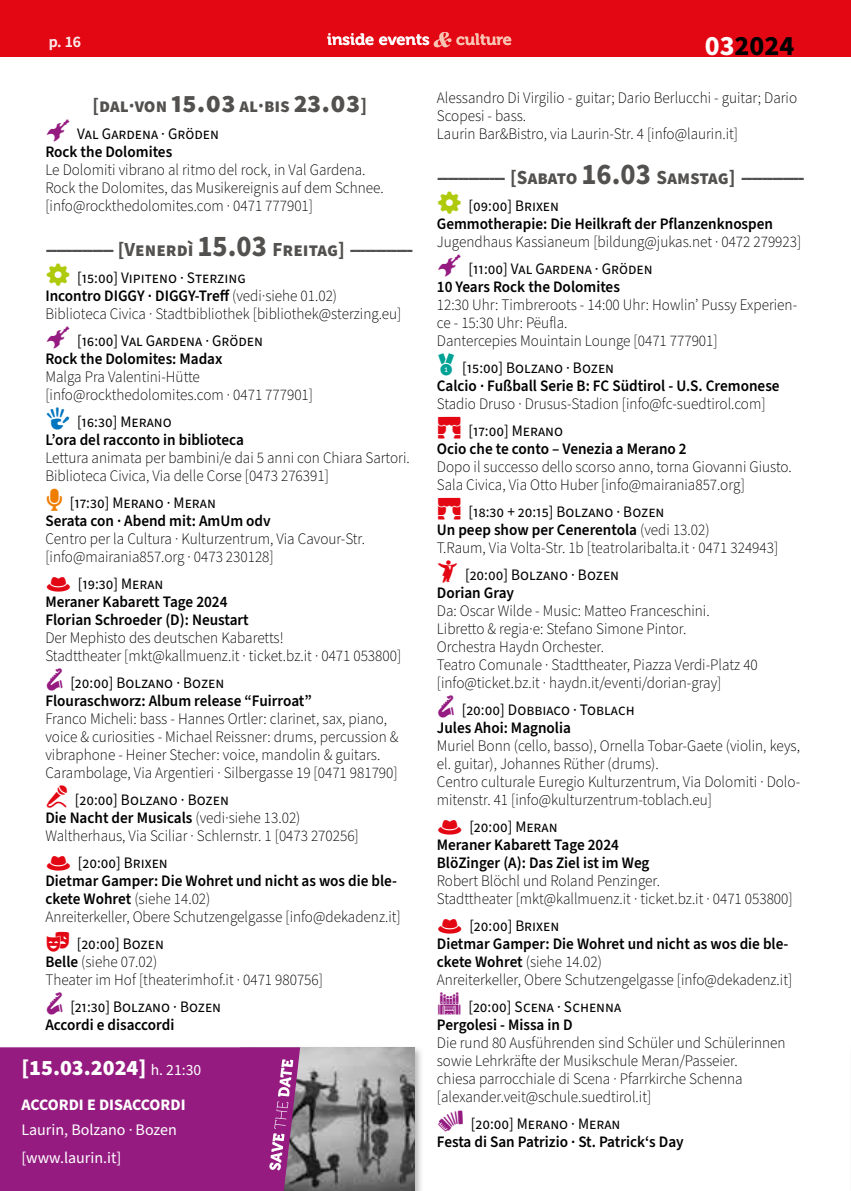
<style>
.page{position:relative;width:851px;height:1191px;background:#fff}
.page>*{position:absolute;margin:0;border:0;box-sizing:border-box;transform-origin:0 0}
.t1{font:700 28px "Source Sans Pro";color:#000}
.t2{font:900 22px "Source Sans Pro";color:#fff}
.t3{font:700 20px "Source Sans Pro";color:#53514f;scale:1.1 1}
.t4{font:700 20px "Source Sans Pro";color:#53514f;scale:.95 1}
.t5{font:16.4px "Museo 700";color:#fff}
.t6{font:300 16px/18px "Source Sans Pro";color:#000;scale:.95 1}
.t7{font:600 16px/18px "Source Sans Pro";color:#000;scale:.95 1}
.t8{font:16px/18px "Source Sans Pro";color:#000;scale:.95 1}
.t9{font:16px/28.4px "Source Sans Pro";color:#fff}
.t10{font:700 16px "Source Sans Pro";color:#fff}
.t11{font:600 16px "Source Sans Pro";color:#fff}
.s1{font-family:"Surveyor Display";font-weight:700;font-style:italic;font-size:24.4px;color:#f9c5b3}
.s2{color:#f9c5b3}
.s3{color:#fff}
.s4{font-size:30px}
.s5{font-family:"Inside Events Font";font-size:28px;color:#951b81}
.s6{font-weight:600}
.s7{font-family:"Inside Events Font";font-weight:400;font-size:28px;color:#afca0b}
.s8{font-weight:400}
.s9{font-family:"Inside Events Font";font-weight:400;font-size:28px;color:#0075bf}
.s10{font-family:"Inside Events Font";font-weight:400;font-size:28px;color:#ef7d00}
.s11{font-family:"Inside Events Font";font-weight:400;font-size:28px;color:#e30613}
.s12{font-family:"Inside Events Font";font-weight:400;font-size:28px;color:#951b81}
.s13{font-weight:400;font-size:15.6px}
.s14{font-family:"Inside Events Font";font-weight:400;font-size:28px;color:#00a295}
.s15{font-family:"Inside Events Font";font-size:28px;color:#e30613}
</style>
<div class="page">
<hr style="left:850px;top:0;width:1px;height:57px;background:#e30613">
<div style="left:0;top:0;width:850px;height:57px;background:#e30613"></div>
<div style="left:0;top:1045px;width:424px;height:146px;background:#53514f;opacity:.4"></div>
<img style="left:300px;top:1047px;width:114px;height:144px">
<div style="left:0;top:1047px;width:300px;height:144px;background:#951b81"></div>
<svg style="left:269px;top:1059px;width:24px;height:111px;background:#a84f99"></svg>
<p class="t11" style="left:48px;top:31px;width:34px">p. 16</p>
<p class="t5" style="left:327px;top:30px;width:186px">inside events <span class="s1">&amp;</span> <span class="s2">culture</span></p>
<h1 class="t1" style="left:704px;top:27px;width:91px"><span class="s3">03</span>2024</h1>
<p class="t4" style="left:92px;top:92px;width:290px">[dal·von <span class="s4">15.03</span> al·bis <span class="s4">23.03</span>]</p>
<p class="t8" style="left:45px;top:125px;width:184px"><span class="s5">Į</span> Val Gardena · Gröden<br><span class="s6">Rock the Dolomites</span></p>
<p class="t6" style="left:45px;top:161px;width:358px">Le Dolomiti vibrano al ritmo del rock, in Val Gardena.<br>Rock the Dolomites, das Musikereignis auf dem Schnee. [info@rockthedolomites.com · 0471 777901]</p>
<p class="t3" style="left:45px;top:236px;width:336px">------------- [Venerdì <span class="s4">15.03</span> Freitag] ------------</p>
<p class="t6" style="left:45px;top:269px;width:376px"><span class="s7">ŗ</span> <span class="s8">[15:00] Vipiteno · Sterzing<br></span><span class="s6">Incontro DIGGY · DIGGY-Treff</span> (vedi·siehe 01.02)<br>Biblioteca Civica · Stadtbibliothek [bibliothek@sterzing.eu]</p>
<p class="t8" style="left:45px;top:332px;width:230px"><span class="s5">Į</span> [16:00] Val Gardena · Gröden<br><span class="s6">Rock the Dolomites: Madax</span></p>
<p class="t6" style="left:45px;top:368px;width:283px">Malga Pra Valentini-Hütte [info@rockthedolomites.com · 0471 777901]</p>
<p class="t7" style="left:45px;top:413px;width:210px"><span class="s9">Ņ</span> <span class="s8">[16:30] Merano<br></span>L’ora del racconto in biblioteca</p>
<p class="t6" style="left:45px;top:449px;width:385px">Lettura animata per bambini/e dai 5 anni con Chiara Sartori.<br>Biblioteca Civica, Via delle Corse [0473 276391]</p>
<p class="t7" style="left:45px;top:494px;width:239px"><span class="s10">Ą</span> <span class="s8">[17:30] Merano · Meran<br></span>Serata con · Abend mit: AmUm odv</p>
<p class="t6" style="left:45px;top:530px;width:338px">Centro per la Cultura · Kulturzentrum, Via Cavour-Str. [info@mairania857.org · 0473 230128]</p>
<p class="t7" style="left:45px;top:575px;width:215px"><span class="s11">đ</span> <span class="s8">[19:30] Meran<br></span>Meraner Kabarett Tage 2024<br>Florian Schroeder (D): Neustart</p>
<p class="t6" style="left:45px;top:629px;width:376px">Der Mephisto des deutschen Kabaretts!<br>Stadttheater [mkt@kallmuenz.it · ticket.bz.it · 0471 053800]</p>
<p class="t7" style="left:45px;top:674px;width:282px"><span class="s12">ī</span> <span class="s8">[20:00] Bolzano · Bozen<br></span>Flouraschworz: Album release “Fuirroat”</p>
<p class="t6" style="left:45px;top:710px;width:373px">Franco Micheli: bass - Hannes Ortler: clarinet, sax, piano, voice &amp; curiosities - Michael Reissner: drums, percussion &amp; vibraphone - Heiner Stecher: voice, mandolin &amp; guitars.<br>Carambolage, Via Argentieri · Silbergasse 19 [0471 981790]</p>
<p class="t6" style="left:45px;top:791px;width:331px"><span class="s11">Ē</span> <span class="s8">[20:00] Bolzano · Bozen<br></span><span class="s6">Die Nacht der Musicals</span> (vedi·siehe 13.02)<br>Waltherhaus, Via Sciliar · Schlernstr. 1 [0473 270256]</p>
<p class="t6" style="left:45px;top:854px;width:375px"><span class="s11">đ</span> <span class="s8">[20:00] Brixen<br></span><span class="s6">Dietmar Gamper: Die Wohret und nicht as wos die ble&shy;ckete Wohret</span> (siehe 14.02)<br>Anreiterkeller, Obere Schutzengelgasse [info@dekadenz.it]</p>
<p class="t6" style="left:45px;top:935px;width:294px"><span class="s11">ď</span> <span class="s8">[20:00] Bozen<br></span><span class="s6">Belle</span> (siehe 07.02)<br>Theater im Hof [theaterimhof.it · 0471 980756]</p>
<p class="t8" style="left:45px;top:998px;width:186px"><span class="s5">ī</span> [21:30] Bolzano · Bozen<br><span class="s6">Accordi e disaccordi</span></p>
<h2 class="t2" style="left:21px;top:1052px;width:181px">[15.03.2024] <span class="s13">h. 21:30</span></h2>
<p class="t10" style="left:21px;top:1093px;width:166px">ACCORDI E DISACCORDI</p>
<p class="t9" style="left:21px;top:1116px;width:157px">Laurin, Bolzano · Bozen [www.laurin.it]</p>
<p class="t6" style="left:437px;top:89px;width:381px">Alessandro Di Virgilio - guitar; Dario Berlucchi - guitar; Dario<br>Scopesi - bass.<br>Laurin Bar&amp;Bistro, via Laurin-Str. 4 [info@laurin.it]</p>
<p class="t3" style="left:437px;top:164px;width:336px">------------- [Sabato <span class="s4">16.03</span> Samstag] ------------</p>
<p class="t7" style="left:437px;top:197px;width:355px"><span class="s7">ŗ</span> <span class="s8">[09:00] Brixen<br></span>Gemmotherapie: Die Heilkraft der Pflanzenknospen</p>
<p class="t6" style="left:437px;top:229px;width:385px;line-height:27px">Jugendhaus Kassianeum [bildung@jukas.net · 0472 279923]<br><span class="s12">Į</span> <span class="s8">[11:00] Val Gardena · Gröden</span></p>
<p class="t7" style="left:437px;top:278px;width:194px">10 Years Rock the Dolomites</p>
<p class="t6" style="left:437px;top:296px;width:381px">12:30 Uhr: Timbreroots - 14:00 Uhr: Howlin’ Pussy Experien&shy;ce - 15:30 Uhr: Pëufla.<br>Dantercepies Mouintain Lounge [0471 777901]</p>
<p class="t7" style="left:437px;top:359px;width:362px"><span class="s14">ň</span> <span class="s8">[15:00] Bolzano · Bozen<br></span>Calcio · Fußball Serie B: FC Südtirol - U.S. Cremonese</p>
<p class="t6" style="left:437px;top:391px;width:347px;line-height:27px">Stadio Druso · Drusus-Stadion [info@fc-suedtirol.com]<br><span class="s11">Ė</span> <span class="s8">[17:00] Merano</span></p>
<p class="t7" style="left:437px;top:440px;width:264px">Ocio che te conto – Venezia a Merano 2</p>
<p class="t6" style="left:437px;top:458px;width:375px">Dopo il successo dello scorso anno, torna Giovanni Giusto.<br>Sala Civica, Via Otto Huber [info@mairania857.org]</p>
<p class="t6" style="left:437px;top:503px;width:361px"><span class="s11">Ė</span> <span class="s8">[18:30 + 20:15] Bolzano · Bozen<br></span><span class="s6">Un peep show per Cenerentola</span> (vedi 13.02)<br>T.Raum, Via Volta-Str. 1b [teatrolaribalta.it · 0471 324943]</p>
<p class="t8" style="left:437px;top:566px;width:193px"><span class="s15">ē</span> [20:00] Bolzano · Bozen<br><span class="s6">Dorian Gray</span></p>
<p class="t6" style="left:437px;top:602px;width:339px">Da: Oscar Wilde - Music: Matteo Franceschini.<br>Libretto &amp; regia·e: Stefano Simone Pintor.<br>Orchestra Haydn Orchester.<br>Teatro Comunale · Stadttheater, Piazza Verdi-Platz 40 [info@ticket.bz.it · haydn.it/eventi/dorian-gray]</p>
<p class="t8" style="left:437px;top:701px;width:210px"><span class="s5">ī</span> [20:00] Dobbiaco · Toblach<br><span class="s6">Jules Ahoi: Magnolia</span></p>
<p class="t6" style="left:437px;top:737px;width:384px">Muriel Bonn (cello, basso), Ornella Tobar-Gaete (violin, keys, el. guitar), Johannes Rüther (drums).<br>Centro culturale Euregio Kulturzentrum, Via Dolomiti · Dolo&shy;mitenstr. 41 [info@kulturzentrum-toblach.eu]</p>
<p class="t7" style="left:437px;top:818px;width:225px"><span class="s11">đ</span> <span class="s8">[20:00] Meran<br></span>Meraner Kabarett Tage 2024<br>BlöZinger (A): Das Ziel ist im Weg</p>
<p class="t6" style="left:437px;top:872px;width:376px">Robert Blöchl und Roland Penzinger.<br>Stadttheater [mkt@kallmuenz.it · ticket.bz.it · 0471 053800]</p>
<p class="t6" style="left:437px;top:917px;width:375px"><span class="s11">đ</span> <span class="s8">[20:00] Brixen<br></span><span class="s6">Dietmar Gamper: Die Wohret und nicht as wos die ble&shy;ckete Wohret</span> (siehe 14.02)<br>Anreiterkeller, Obere Schutzengelgasse [info@dekadenz.it]</p>
<p class="t8" style="left:437px;top:998px;width:196px"><span class="s5">ģ</span> [20:00] Scena · Schenna<br><span class="s6">Pergolesi - Missa in D</span></p>
<p class="t6" style="left:437px;top:1034px;width:368px">Die rund 80 Ausführenden sind Schüler und Schülerinnen sowie Lehrkräfte der Musikschule Meran/Passeier.<br>chiesa parrocchiale di Scena · Pfarrkirche Schenna [alexander.veit@schule.suedtirol.it]</p>
<p class="t7" style="left:437px;top:1115px;width:261px"><span class="s12">Ī</span> <span class="s8">[20:00] Merano · Meran<br></span>Festa di San Patrizio · St. Patrick‘s Day</p>
</div>
